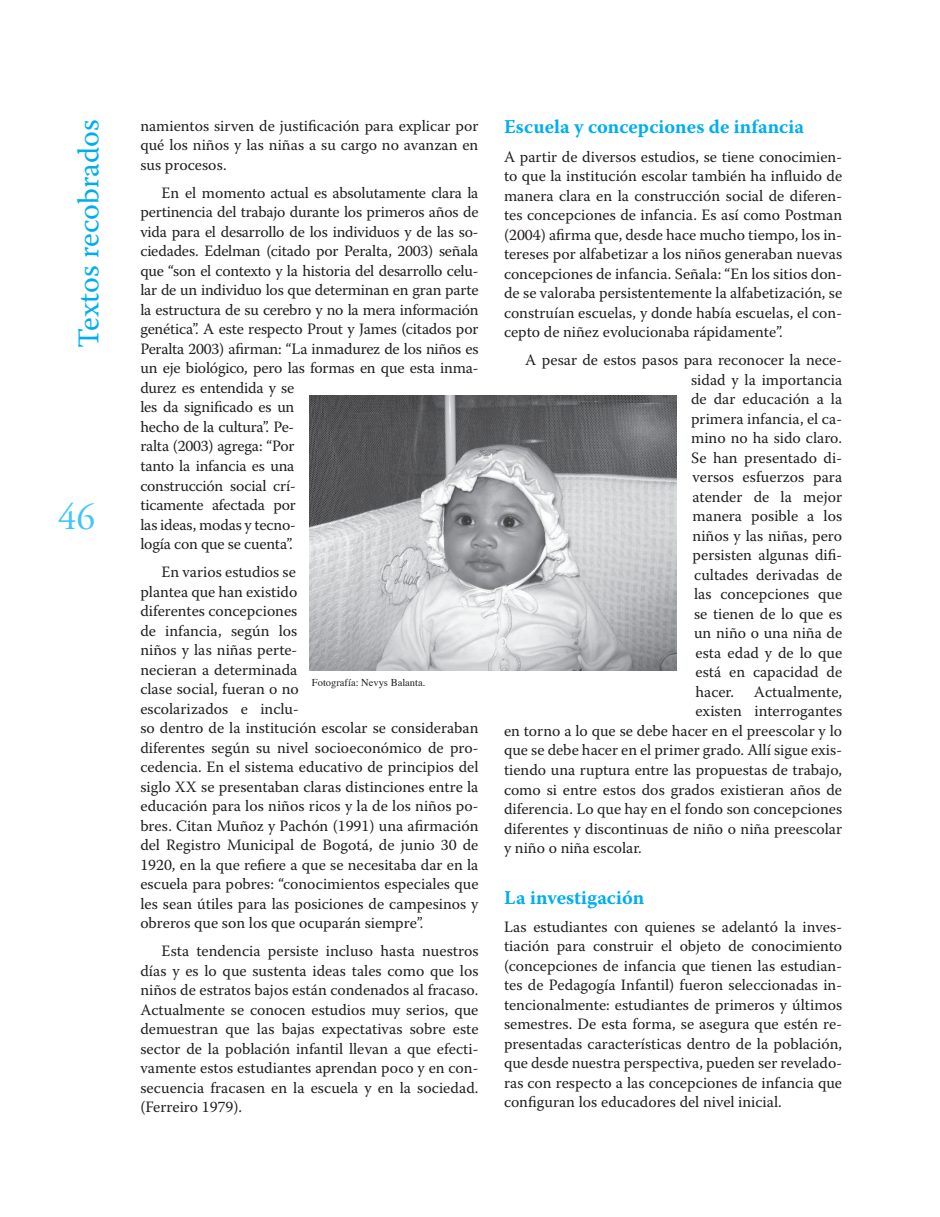
<style>
.page{position:relative;width:940px;height:1217px;background:#fff}
.page>*{position:absolute;margin:0;border:0;box-sizing:border-box;transform-origin:0 0}
.t1{font:37.5px "Adobe Garamond Pro";color:#40c7f4}
.t2{font:30px "Warnock Pro";color:#00aeef}
.t3{font:700 19.5px "Warnock Pro";color:#00aeef}
.t4{font:15.75px/19.5px "Warnock Pro";color:#231f20;text-align:justify}
.t5{font:10.5px "Times";color:#231f20}
</style>
<div class="page">
<img style="left:309px;top:395px;width:367px;height:275px">
<h2 class="t2" style="left:71px;top:347px;width:230px;rotate:-90deg">Textos recobrados</h2>
<h1 class="t1" style="left:58px;top:495px;width:19px">46</h1>
<p class="t4" style="left:140px;top:115px;width:340px">namientos sirven de justificación para explicar por qué los niños y las niñas a su cargo no avanzan en sus procesos.</p>
<p class="t4" style="left:140px;top:182px;width:340px;text-align:left;text-indent:21px">En el momento actual es absolutamente clara la pertinencia del trabajo durante los primeros años de vida para el desarrollo de los individuos y de las so&shy;ciedades. Edelman (citado por Peralta, 2003) señala que “son el contexto y la historia del desarrollo celu&shy;lar de un individuo los que determinan en gran parte la estructura de su cerebro y no la mera información genética”. A este respecto Prout y James (citados por Peralta 2003) afirman: “La inmadurez de los niños es un eje biológico, pero las formas en que esta inma&shy;durez es entendida y se<br>les da significado es un<br>hecho de la cultura”. Pe-<br>ralta (2003) agrega: “Por<br>tanto la infancia es una<br>construcción social crí-<br>ticamente afectada por<br>las ideas, modas y tecno-<br>logía con que se cuenta”.</p>
<p class="t4" style="left:140px;top:561px;width:340px;text-align:left;text-indent:21px">En varios estudios se<br>plantea que han existido<br>diferentes concepciones<br>de infancia, según los<br>niños y las niñas perte-<br>necieran a determinada<br>clase social, fueran o no<br>escolarizados e inclu-<br>so dentro de la institución escolar se consideraban diferentes según su nivel socioeconómico de pro&shy;cedencia. En el sistema educativo de principios del siglo XX se presentaban claras distinciones entre la educación para los niños ricos y la de los niños po&shy;bres. Citan Muñoz y Pachón (1991) una afirmación del Registro Municipal de Bogotá, de junio 30 de 1920, en la que refiere a que se necesitaba dar en la escuela para pobres: “conocimientos especiales que les sean útiles para las posiciones de campesinos y obreros que son los que ocuparán siempre”.</p>
<p class="t4" style="left:140px;top:940px;width:340px;text-indent:21px">Esta tendencia persiste incluso hasta nuestros días y es lo que sustenta ideas tales como que los niños de estratos bajos están condenados al fracaso.<br>Actualmente se conocen estudios muy serios, que demuestran que las bajas expectativas sobre este sector de la población infantil llevan a que efecti&shy;vamente estos estudiantes aprendan poco y en con&shy;secuencia fracasen en la escuela y en la sociedad. (Ferreiro 1979).</p>
<p class="t5" style="left:312px;top:675px;width:115px">Fotografía: Nevys Balanta.</p>
<p class="t3" style="left:504px;top:115px;width:302px">Escuela y concepciones de infancia</p>
<p class="t4" style="left:504px;top:146px;width:340px">A partir de diversos estudios, se tiene conocimien&shy;to que la institución escolar también ha influido de manera clara en la construcción social de diferen&shy;tes concepciones de infancia. Es así como Postman (2004) afirma que, desde hace mucho tiempo, los in&shy;tereses por alfabetizar a los niños generaban nuevas concepciones de infancia. Señala: “En los sitios don&shy;de se valoraba persistentemente la alfabetización, se construían escuelas, y donde había escuelas, el con&shy;cepto de niñez evolucionaba rápidamente”.</p>
<p class="t4" style="left:691px;top:350px;width:153px;text-indent:-166px">A pesar de estos pasos para reconocer la nece&shy;sidad y la importancia de dar educación a la primera infancia, el ca&shy;mino no ha sido claro.<br>Se han presentado di&shy;versos esfuerzos para atender de la mejor manera posible a los niños y las niñas, pero persisten algunas difi&shy;cultades derivadas de las concepciones que se tienen de lo que es un niño o una niña de esta edad y de lo que está en capacidad de hacer.</p>
<p class="t4" style="left:754px;top:681px;width:90px">Actualmente,</p>
<p class="t4" style="left:695px;top:701px;width:148px">existen interrogantes</p>
<p class="t4" style="left:504px;top:720px;width:339px">en torno a lo que se debe hacer en el preescolar y lo</p>
<p class="t4" style="left:504px;top:740px;width:340px">que se debe hacer en el primer grado. Allí sigue exis-</p>
<p class="t4" style="left:504px;top:759px;width:340px">tiendo una ruptura entre las propuestas de trabajo,</p>
<p class="t4" style="left:504px;top:779px;width:340px">como si entre estos dos grados existieran años de</p>
<p class="t4" style="left:504px;top:798px;width:340px">diferencia. Lo que hay en el fondo son concepciones</p>
<p class="t4" style="left:504px;top:818px;width:339px">diferentes y discontinuas de niño o niña preescolar</p>
<p class="t4" style="left:504px;top:837px;width:139px">y niño o niña escolar.</p>
<p class="t3" style="left:504px;top:885px;width:142px">La investigación</p>
<p class="t4" style="left:504px;top:916px;width:340px">Las estudiantes con quienes se adelantó la inves&shy;tiación para construir el objeto de conocimiento (concepciones de infancia que tienen las estudian&shy;tes de Pedagogía Infantil) fueron seleccionadas in&shy;tencionalmente: estudiantes de primeros y últimos semestres. De esta forma, se asegura que estén re&shy;presentadas características dentro de la población, que desde nuestra perspectiva, pueden ser revelado&shy;ras con respecto a las concepciones de infancia que configuran los educadores del nivel inicial.</p>
</div>
